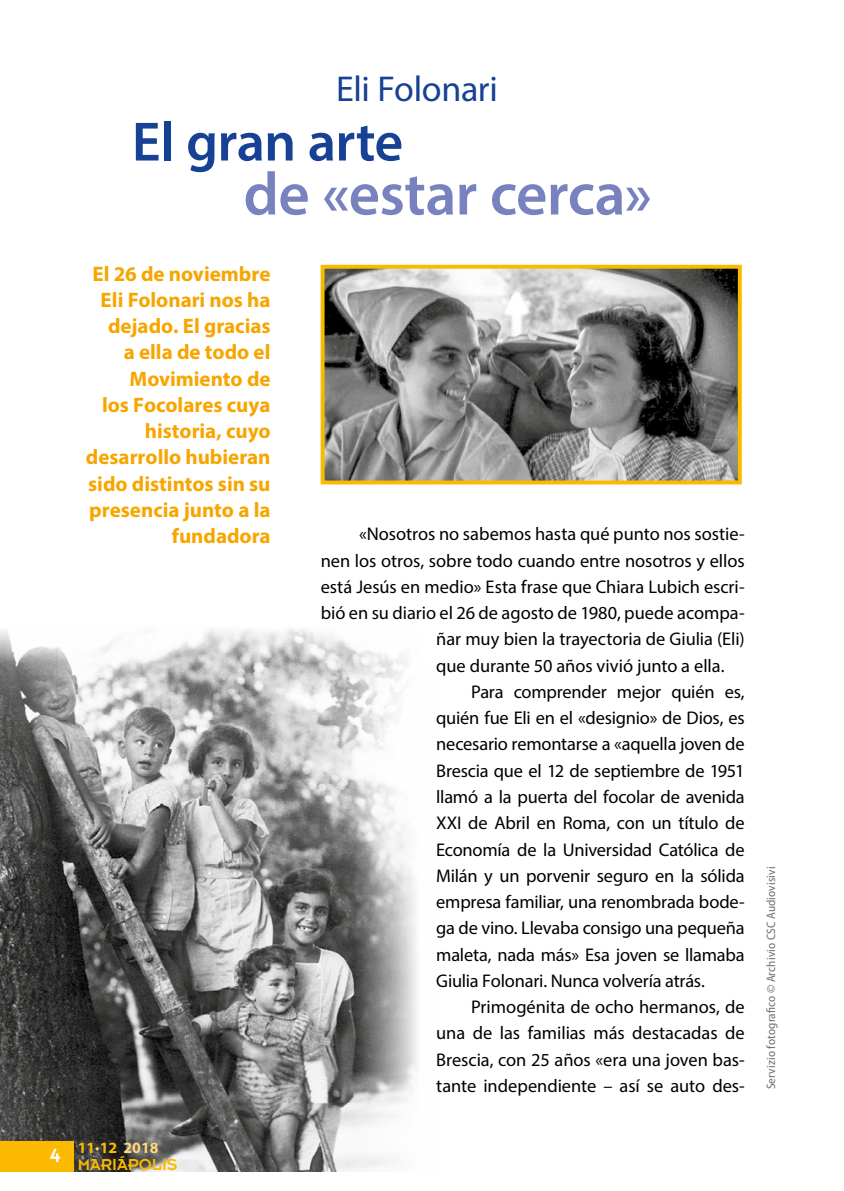
<style>
.page{position:relative;width:844px;height:1191px;background:#fff}
.page>*{position:absolute;margin:0;border:0;box-sizing:border-box;transform-origin:0 0}
.t1{font:600 60.9px "Myriad Pro";letter-spacing:-.01em;color:#7882bf}
.t2{font:600 55.82px "Myriad Pro";letter-spacing:-.015em;color:#164194}
.t3{font:36.05px "Myriad Pro";letter-spacing:-.015em;color:#164194}
.t4{font:700 21px/26.2px "Myriad Pro";color:#f7a600;text-align:right}
.t5{font:18.38px "Myriad Pro";letter-spacing:-.01em;color:#000}
.t6{font:17.5px "Insignia LT Std";color:#fbba00}
.t7{font:700 15.75px "Myriad Pro";color:#fbba00}
.t8{font:semi-condensed 12.25px "Myriad Pro";letter-spacing:.015em;color:#706f6f}
.s1{font-weight:400;color:#ffd67b}
.s2{color:#ffd67b}
</style>
<div class="page">
<img style="left:0;top:629px;width:417px;height:542px">
<img style="left:325px;top:270px;width:411px;height:209px">
<div style="left:320px;top:265px;width:421px;height:219px;border:4px solid #fbba00"></div>
<div style="left:0;top:1140px;width:74px;height:31px;background:#fbba00"></div>
<h3 class="t3" style="left:336px;top:67px;width:163px">Eli Folonari</h3>
<h2 class="t2" style="left:132px;top:106px;width:273px">El gran arte</h2>
<h1 class="t1" style="left:243px;top:155px;width:409px">de «estar cerca»</h1>
<p class="t4" style="left:86px;top:260px;width:186px">El 26 de noviembre<br>Eli Folonari nos ha dejado. El gracias<br>a ella de todo el<br>Movimiento de<br>los Focolares cuya historia, cuyo desarrollo hubieran sido distintos sin su presencia junto a la fundadora</p>
<p class="t7" style="left:78px;top:1137px;width:82px">11<span class="s1">•</span>12 <span class="s2">2018</span></p>
<p class="t6" style="left:50px;top:1155px;width:129px"><sup>4</sup> MARIÁPOLIS</p>
<p class="t5" style="left:359px;top:523px;width:387px">«Nosotros no sabemos hasta qué punto nos sostie-</p>
<p class="t5" style="left:320px;top:549px;width:425px">nen los otros, sobre todo cuando entre nosotros y ellos</p>
<p class="t5" style="left:320px;top:575px;width:425px">está Jesús en medio» Esta frase que Chiara Lubich escri-</p>
<p class="t5" style="left:320px;top:601px;width:425px">bió en su diario el 26 de agosto de 1980, puede acompa-</p>
<p class="t5" style="left:436px;top:628px;width:310px">ñar muy bien la trayectoria de Giulia (Eli)</p>
<p class="t5" style="left:436px;top:654px;width:290px">que durante 50 años vivió junto a ella.</p>
<p class="t5" style="left:471px;top:680px;width:275px">Para comprender mejor quién es,</p>
<p class="t5" style="left:436px;top:706px;width:310px">quién fue Eli en el «designio» de Dios, es</p>
<p class="t5" style="left:436px;top:733px;width:310px">necesario remontarse a «aquella joven de</p>
<p class="t5" style="left:436px;top:759px;width:310px">Brescia que el 12 de septiembre de 1951</p>
<p class="t5" style="left:436px;top:785px;width:310px">llamó a la puerta del focolar de avenida</p>
<p class="t5" style="left:436px;top:811px;width:310px">XXI de Abril en Roma, con un título de</p>
<p class="t5" style="left:436px;top:838px;width:310px">Economía de la Universidad Católica de</p>
<p class="t5" style="left:436px;top:864px;width:310px">Milán y un porvenir seguro en la sólida</p>
<p class="t5" style="left:436px;top:890px;width:310px">empresa familiar, una renombrada bode-</p>
<p class="t5" style="left:436px;top:916px;width:310px">ga de vino. Llevaba consigo una pequeña</p>
<p class="t5" style="left:436px;top:943px;width:310px">maleta, nada más» Esa joven se llamaba</p>
<p class="t5" style="left:436px;top:969px;width:270px">Giulia Folonari. Nunca volvería atrás.</p>
<p class="t5" style="left:471px;top:995px;width:275px">Primogénita de ocho hermanos, de</p>
<p class="t5" style="left:436px;top:1021px;width:310px">una de las familias más destacadas de</p>
<p class="t5" style="left:436px;top:1048px;width:310px">Brescia, con 25 años «era una joven bas-</p>
<p class="t5" style="left:436px;top:1074px;width:310px">tante independiente – así se auto des-</p>
<p class="t8" style="left:763px;top:1089px;width:224px;rotate:-90deg">Servizio fotografico © Archivio CSC Audiovisivi</p>
</div>
